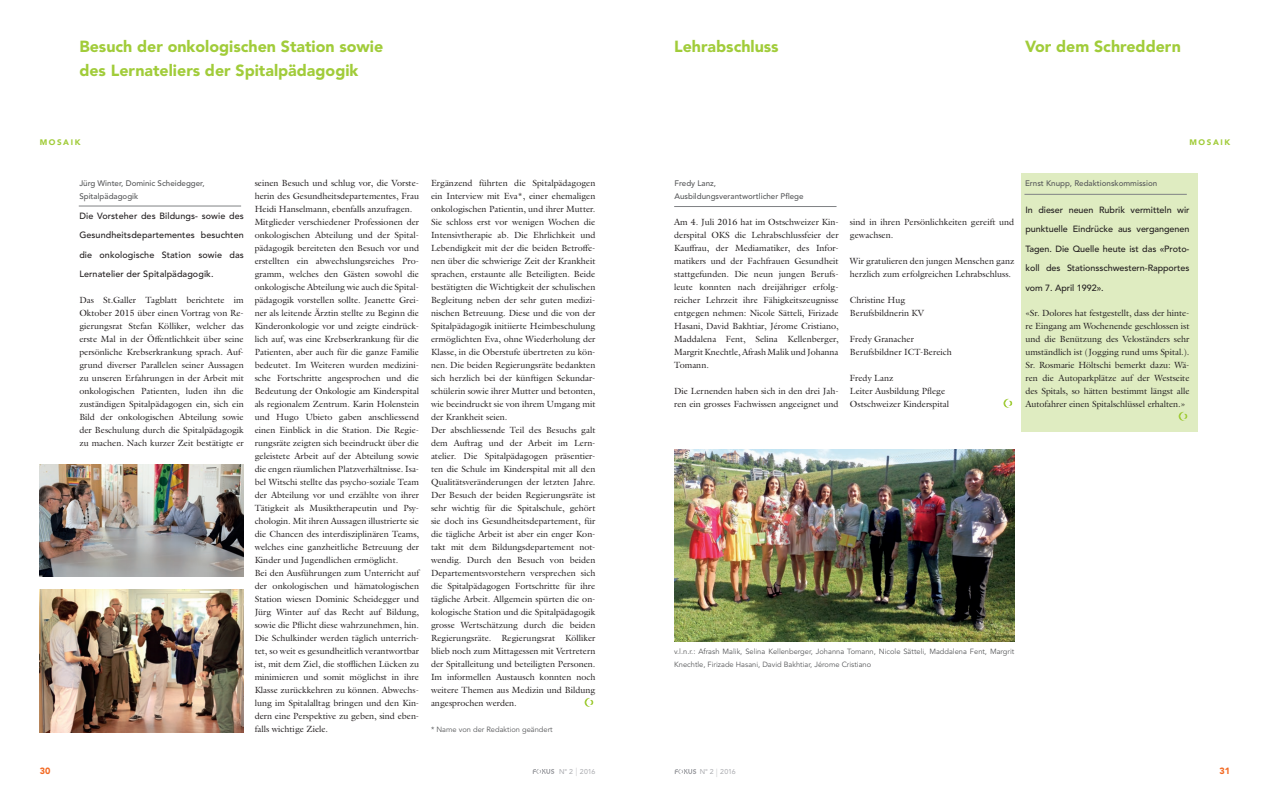
<style>
.page{position:relative;width:1270px;height:794px;background:#fff}
.page>*{position:absolute;margin:0;border:0;box-sizing:border-box;transform-origin:0 0}
.t1{font:900 16px/24px "Avenir LT Std";color:#a1cc3a}
.t2{font:9px/13px "Galliard Pro";color:#231f20}
.t3{font:500 9px/19.5px "Avenir LT Std";letter-spacing:.005em;color:#231f20;text-align:justify}
.t4{font:900 9px "Avenir LT Std";color:#f36821}
.t5{font:500 8px/13px "Avenir LT Std";color:#57585a}
.t6{font:900 8px "Avenir LT Std";letter-spacing:.2em;color:#a1cc3a}
.t7{font:7.5px/13px "Avenir LT Std";color:#57585a}
.t8{font:7px "Avenir LT Std";letter-spacing:-.03em;color:#a8a9ad}
.s1{font-weight:300;font-size:8.4px}
</style>
<div class="page">
<svg style="left:675px;top:769px;width:21px;height:5px"></svg>
<svg style="left:533px;top:769px;width:21px;height:5px"></svg>
<div style="left:1021px;top:173px;width:176px;height:259px;background:#dfecc1"></div>
<svg style="left:585px;top:698px;width:9px;height:9px"></svg>
<hr style="left:79px;top:206px;width:162px;height:1px;background:#808285">
<img style="left:40px;top:465px;width:204px;height:111px">
<img style="left:40px;top:589px;width:204px;height:143px">
<hr style="left:674px;top:206px;width:162px;height:1px;background:#808285">
<svg style="left:1003px;top:399px;width:10px;height:9px"></svg>
<hr style="left:1024px;top:194px;width:163px;height:1px;background:#808285">
<svg style="left:1179px;top:412px;width:9px;height:9px"></svg>
<img style="left:674px;top:450px;width:340px;height:191px">
<h1 class="t1" style="left:79px;top:34px;width:305px">Besuch der onkologischen Station sowie des Lernateliers der Spitalpädagogik</h1>
<h1 class="t1" style="left:674px;top:35px;width:106px">Lehrabschluss</h1>
<h1 class="t1" style="left:1025px;top:35px;width:157px">Vor dem Schreddern</h1>
<p class="t6" style="left:40px;top:137px;width:42px">MOSAIK</p>
<p class="t6" style="left:1189px;top:137px;width:42px">MOSAIK</p>
<p class="t5" style="left:674px;top:177px;width:131px">Fredy Lanz,<br>Ausbildungsverantwortlicher Pflege</p>
<p class="t2" style="left:674px;top:215px;width:166px;text-align:justify">Am 4. Juli 2016 hat im Ostschweizer Kin&shy;derspital OKS die Lehrabschlussfeier der Kauffrau, der Mediamatiker, des Infor&shy;matikers und der Fachfrauen Gesundheit stattgefunden. Die neun jungen Berufs&shy;leute konnten nach dreijähriger erfolg&shy;reicher Lehrzeit ihre Fähigkeitszeugnisse entgegen nehmen: Nicole Sätteli, Firizade Hasani, David Bakhtiar, Jérome Cristiano, Maddalena Fent, Selina Kellenberger, Margrit Knechtle, Afrash Malik und Johanna Tomann.</p>
<p class="t2" style="left:674px;top:384px;width:166px">Die Lernenden haben sich in den drei Jah&shy;ren ein grosses Fachwissen angeeignet und</p>
<p class="t2" style="left:255px;top:176px;width:166px">seinen Besuch und schlug vor, die Vorste&shy;herin des Gesundheitsdepartementes, Frau Heidi Hanselmann, ebenfalls anzufragen.<br>Mitglieder verschiedener Professionen der onkologischen Abteilung und der Spital&shy;pädagogik bereiteten den Besuch vor und erstellten ein abwechslungsreiches Pro&shy;gramm, welches den Gästen sowohl die onkologische Abteilung wie auch die Spital&shy;pädagogik vorstellen sollte. Jeanette Grei&shy;ner als leitende Ärztin stellte zu Beginn die Kinderonkologie vor und zeigte eindrück&shy;lich auf, was eine Krebserkrankung für die Patienten, aber auch für die ganze Familie bedeutet. Im Weiteren wurden medizini&shy;sche Fortschritte angesprochen und die Bedeutung der Onkologie am Kinderspital als regionalem Zentrum. Karin Holenstein und Hugo Ubieto gaben anschliessend einen Einblick in die Station. Die Regie&shy;rungsräte zeigten sich beeindruckt über die geleistete Arbeit auf der Abteilung sowie die engen räumlichen Platzverhältnisse. Isa&shy;bel Witschi stellte das psycho-soziale Team der Abteilung vor und erzählte von ihrer Tätigkeit als Musiktherapeutin und Psy&shy;chologin. Mit ihren Aussagen illustrierte sie die Chancen des interdisziplinären Teams, welches eine ganzheitliche Betreuung der Kinder und Jugendlichen ermöglicht.<br>Bei den Ausführungen zum Unterricht auf der onkologischen und hämatologischen Station wiesen Dominic Scheidegger und Jürg Winter auf das Recht auf Bildung, sowie die Pflicht diese wahrzunehmen, hin.<br>Die Schulkinder werden täglich unterrich&shy;tet, so weit es gesundheitlich verantwortbar ist, mit dem Ziel, die stofflichen Lücken zu minimieren und somit möglichst in ihre Klasse zurückkehren zu können. Abwechs&shy;lung im Spitalalltag bringen und den Kin&shy;dern eine Perspektive zu geben, sind eben&shy;falls wichtige Ziele.</p>
<p class="t2" style="left:431px;top:176px;width:166px">Ergänzend führten die Spitalpädagogen ein Interview mit Eva*, einer ehemaligen onkologischen Patientin, und ihrer Mutter.<br>Sie schloss erst vor wenigen Wochen die Intensivtherapie ab. Die Ehrlichkeit und Lebendigkeit mit der die beiden Betroffe&shy;nen über die schwierige Zeit der Krankheit sprachen, erstaunte alle Beteiligten. Beide bestätigten die Wichtigkeit der schulischen Begleitung neben der sehr guten medizi&shy;nischen Betreuung. Diese und die von der Spitalpädagogik initiierte Heimbeschulung ermöglichten Eva, ohne Wiederholung der Klasse, in die Oberstufe übertreten zu kön&shy;nen. Die beiden Regierungsräte bedankten sich herzlich bei der künftigen Sekundar&shy;schülerin sowie ihrer Mutter und betonten, wie beeindruckt sie von ihrem Umgang mit der Krankheit seien.<br>Der abschliessende Teil des Besuchs galt dem Auftrag und der Arbeit im Lern&shy;atelier. Die Spitalpädagogen präsentier&shy;ten die Schule im Kinderspital mit all den Qualitätsveränderungen der letzten Jahre.<br>Der Besuch der beiden Regierungsräte ist sehr wichtig für die Spitalschule, gehört sie doch ins Gesundheitsdepartement, für die tägliche Arbeit ist aber ein enger Kon&shy;takt mit dem Bildungsdepartement not&shy;wendig. Durch den Besuch von beiden Departementsvorstehern versprechen sich die Spitalpädagogen Fortschritte für ihre tägliche Arbeit. Allgemein spürten die on&shy;kologische Station und die Spitalpädagogik grosse Wertschätzung durch die beiden Regierungsräte. Regierungsrat Kölliker blieb noch zum Mittagessen mit Vertretern der Spitalleitung und beteiligten Personen.<br>Im informellen Austausch konnten noch weitere Themen aus Medizin und Bildung angesprochen werden.</p>
<p class="t5" style="left:79px;top:177px;width:127px">Jürg Winter, Dominic Scheidegger,<br>Spitalpädagogik</p>
<p class="t3" style="left:79px;top:206px;width:166px">Die Vorsteher des Bildungs- sowie des Gesundheitsdepartementes besuchten die onkologische Station sowie das Lernatelier der Spitalpädagogik.</p>
<p class="t2" style="left:79px;top:293px;width:166px;text-align:justify">Das St.Galler Tagblatt berichtete im Oktober 2015 über einen Vortrag von Re&shy;gierungsrat Stefan Kölliker, welcher das erste Mal in der Öffentlichkeit über seine persönliche Krebserkrankung sprach. Auf&shy;grund diverser Parallelen seiner Aussagen zu unseren Erfahrungen in der Arbeit mit onkologischen Patienten, luden ihn die zuständigen Spitalpädagogen ein, sich ein Bild der onkologischen Abteilung sowie der Beschulung durch die Spitalpädagogik zu machen. Nach kurzer Zeit bestätigte er</p>
<p class="t5" style="left:1025px;top:177px;width:134px">Ernst Knupp, Redaktionskommission</p>
<p class="t3" style="left:1025px;top:200px;width:166px">In dieser neuen Rubrik vermitteln wir punktuelle Eindrücke aus vergangenen Tagen. Die Quelle heute ist das «Proto&shy;koll des Stationsschwestern-Rapportes vom 7. April 1992».</p>
<p class="t2" style="left:1025px;top:306px;width:166px;text-align:justify">«Sr. Dolores hat festgestellt, dass der hinte&shy;re Eingang am Wochenende geschlossen ist und die Benützung des Veloständers sehr umständlich ist (Jogging rund ums Spital.).<br>Sr. Rosmarie Höltschi bemerkt dazu: Wä&shy;ren die Autoparkplätze auf der Westseite des Spitals, so hätten bestimmt längst alle Autofahrer einen Spitalschlüssel erhalten.»</p>
<p class="t2" style="left:850px;top:215px;width:166px">sind in ihren Persönlichkeiten gereift und gewachsen.</p>
<p class="t2" style="left:850px;top:254px;width:166px">Wir gratulieren den jungen Menschen ganz herzlich zum erfolgreichen Lehrabschluss.</p>
<p class="t2" style="left:850px;top:293px;width:76px">Christine Hug<br>Berufsbildnerin KV</p>
<p class="t2" style="left:850px;top:332px;width:103px">Fredy Granacher<br>Berufsbildner ICT-Bereich</p>
<p class="t2" style="left:850px;top:371px;width:101px">Fredy Lanz<br>Leiter Ausbildung Pflege<br>Ostschweizer Kinderspital</p>
<p class="t7" style="left:674px;top:645px;width:342px">v.l.n.r.: Afrash Malik, Selina Kellenberger, Johanna Tomann, Nicole Sätteli, Maddalena Fent, Margrit<br>Knechtle, Firizade Hasani, David Bakhtiar, Jérome Cristiano</p>
<p class="t7" style="left:431px;top:723px;width:123px">* Name von der Redaktion geändert</p>
<p class="t4" style="left:40px;top:765px;width:12px">30</p>
<p class="t8" style="left:559px;top:767px;width:38px">N° 2 <span class="s1">|</span> 2016</p>
<p class="t8" style="left:700px;top:767px;width:37px">N° 2 <span class="s1">|</span> 2016</p>
<p class="t4" style="left:1220px;top:765px;width:12px">31</p>
</div>
